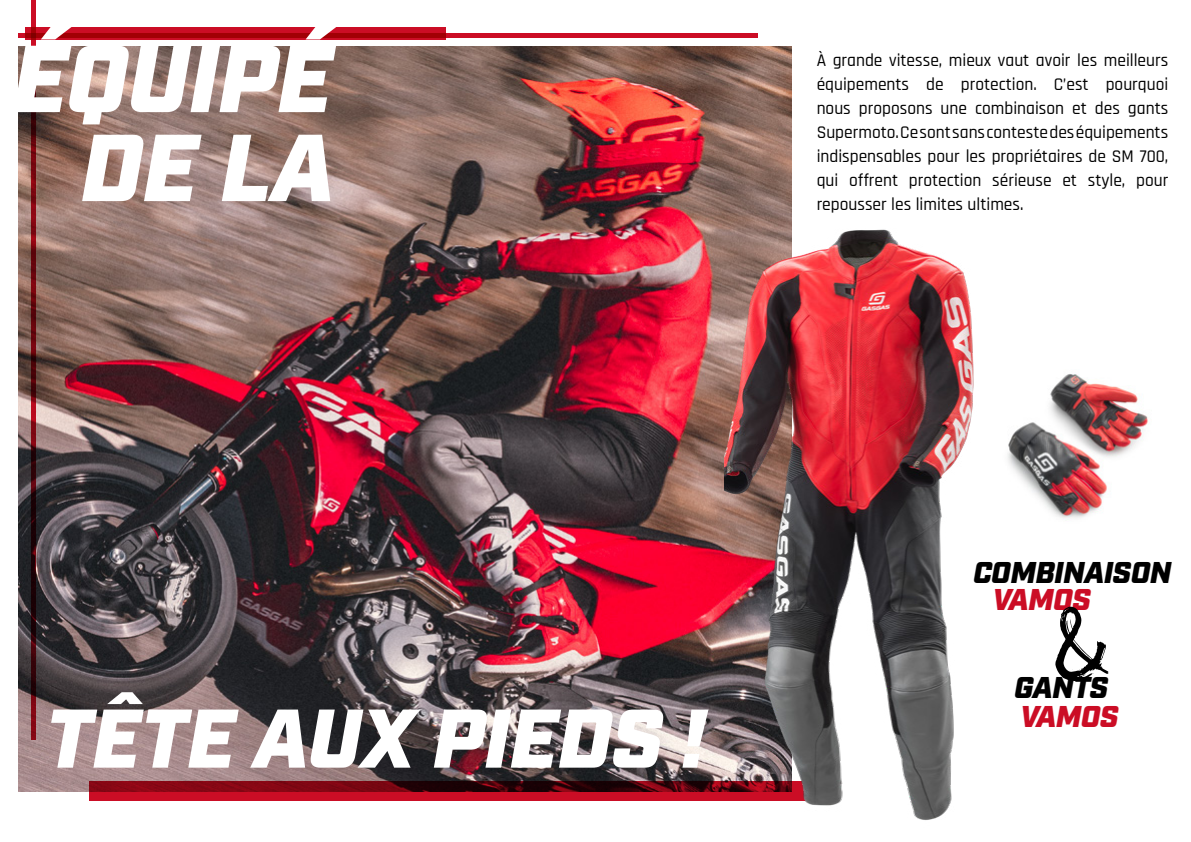
<style>
.page{position:relative;width:1191px;height:842px;background:#fff}
.page>*{position:absolute;margin:0;border:0;box-sizing:border-box;transform-origin:0 0}
.t1{font:italic 900 94.9px/89px "Industry";color:#fff;text-align:right}
.t2{font:italic 900 83px "Industry";color:#fff}
.t3{font:italic 900 30px "Industry";letter-spacing:-.01em;color:#000}
.t4{font:italic 900 30px "Industry";letter-spacing:-.01em;color:#cb0d25}
.t5{font:500 18px/24px "Rajdhani";color:#000;text-align:justify}
</style>
<div class="page">
<img style="left:18px;top:46px;width:773px;height:745px">
<svg style="left:89px;top:781px;width:635px;height:20px;background:#8d0818"></svg>
<div style="left:18px;top:33px;width:740px;height:5px;background:#cb0d25"></div>
<svg style="left:31px;top:0;width:4px;height:739px;background:#5a040c"></svg>
<svg style="left:26px;top:27px;width:420px;height:12px;background:#b90717"></svg>
<img style="left:724px;top:221px;width:250px;height:599px">
<img style="left:1007px;top:374px;width:141px;height:146px">
<svg style="left:1055px;top:607px;width:53px;height:74px"></svg>
<h1 class="t1" style="left:13px;top:40px;width:324px">ÉQUIPÉ<br>DE LA</h1>
<p class="t5" style="left:816px;top:49px;width:353px">À grande vitesse, mieux vaut avoir les meilleurs équipements de protection. C’est pourquoi nous proposons une combinaison et des gants Supermoto. Ce sont sans conteste des équipements indispensables pour les propriétaires de SM 700, qui offrent protection sérieuse et style, pour repousser les limites ultimes.</p>
<h2 class="t2" style="left:46px;top:689px;width:660px">TÊTE AUX PIEDS !</h2>
<h3 class="t3" style="left:973px;top:554px;width:199px">COMBINAISON</h3>
<h3 class="t4" style="left:992px;top:581px;width:100px">VAMOS</h3>
<h3 class="t3" style="left:1014px;top:670px;width:95px">GANTS</h3>
<h3 class="t4" style="left:1020px;top:698px;width:100px">VAMOS</h3>
</div>
